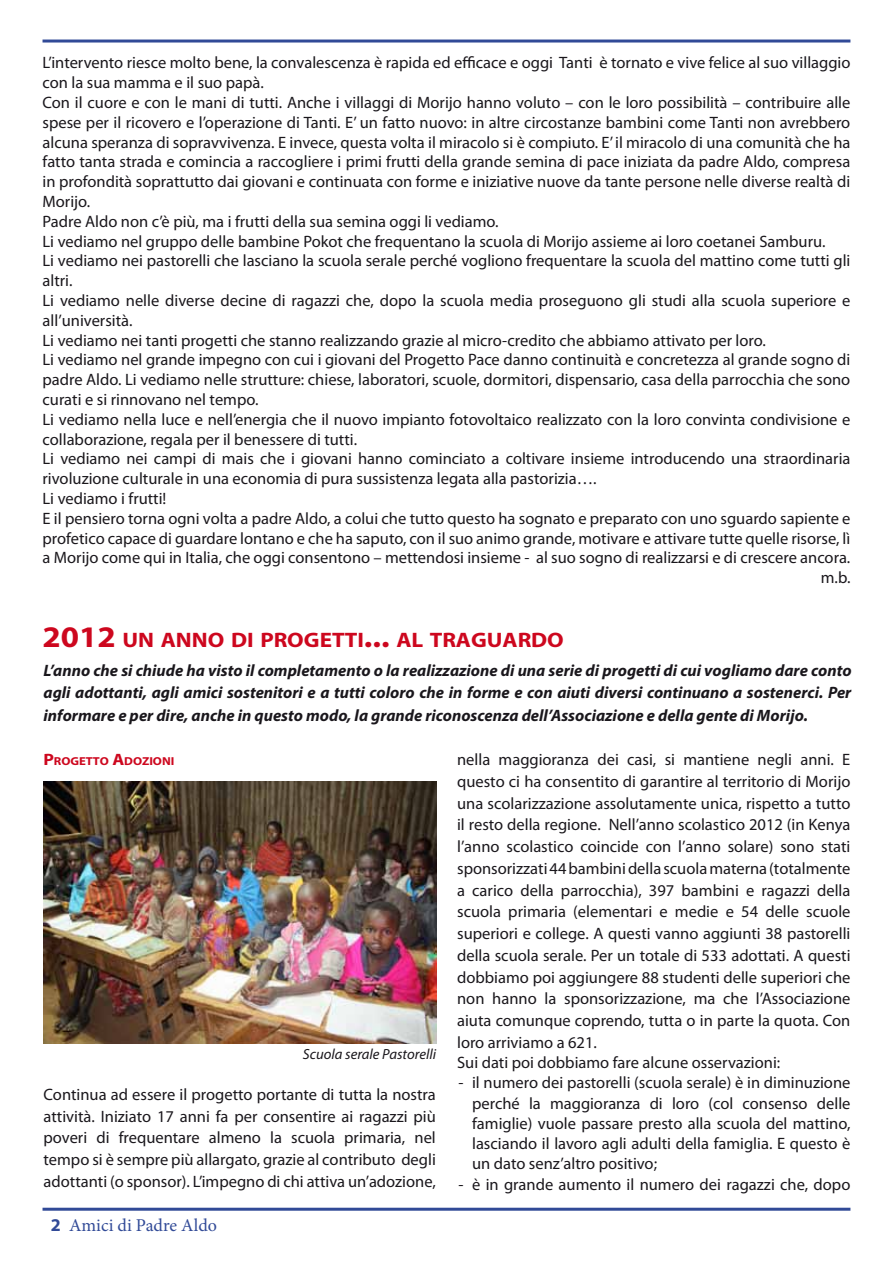
<style>
.page{position:relative;width:893px;height:1263px;background:#fff}
.page>*{position:absolute;margin:0;border:0;box-sizing:border-box;transform-origin:0 0}
.t1{font:700 21px "Myriad Pro";color:#cd071e;scale:1.1 1}
.t2{font:18px "Minion Pro";color:#314a97}
.t3{font:16.5px/21.8px "Myriad Pro";color:#1a171c;text-align:justify}
.t4{font:italic 700 16.5px/22.5px "Myriad Pro";color:#1a171c;text-align:justify}
.t5{font:italic 14.7px "Myriad Pro";color:#1a171c}
.t6{font:700 11.55px "Myriad Pro";color:#cd071e;scale:1.1 1}
.s1{font-size:30px}
.s2{font-size:16.5px}
.s3{font-family:"Myriad Pro";font-weight:700}
</style>
<div class="page">
<hr style="left:43px;top:40px;width:807px;height:3px;background:#314a97">
<hr style="left:43px;top:1208px;width:807px;height:3px;background:#314a97">
<img style="left:44px;top:782px;width:392px;height:261px">
<p class="t3" style="left:43px;top:52px;width:809px">L’intervento riesce molto bene, la convalescenza è rapida ed efficace e oggi Tanti è tornato e vive felice al suo villaggio</p>
<p class="t3" style="left:43px;top:72px;width:223px">con la sua mamma e il suo papà.</p>
<p class="t3" style="left:43px;top:91px;width:809px">Con il cuore e con le mani di tutti. Anche i villaggi di Morijo hanno voluto – con le loro possibilità – contribuire alle</p>
<p class="t3" style="left:43px;top:111px;width:809px">spese per il ricovero e l’operazione di Tanti. E’ un fatto nuovo: in altre circostanze bambini come Tanti non avrebbero</p>
<p class="t3" style="left:43px;top:131px;width:809px">alcuna speranza di sopravvivenza. E invece, questa volta il miracolo si è compiuto. E’ il miracolo di una comunità che ha</p>
<p class="t3" style="left:43px;top:151px;width:809px">fatto tanta strada e comincia a raccogliere i primi frutti della grande semina di pace iniziata da padre Aldo, compresa</p>
<p class="t3" style="left:43px;top:171px;width:809px">in profondità soprattutto dai giovani e continuata con forme e iniziative nuove da tante persone nelle diverse realtà di</p>
<p class="t3" style="left:43px;top:190px;width:49px">Morijo.</p>
<p class="t3" style="left:43px;top:210px;width:458px">Padre Aldo non c’è più, ma i frutti della sua semina oggi li vediamo.</p>
<p class="t3" style="left:43px;top:230px;width:784px">Li vediamo nel gruppo delle bambine Pokot che frequentano la scuola di Morijo assieme ai loro coetanei Samburu.</p>
<p class="t3" style="left:43px;top:250px;width:809px">Li vediamo nei pastorelli che lasciano la scuola serale perché vogliono frequentare la scuola del mattino come tutti gli</p>
<p class="t3" style="left:43px;top:270px;width:32px">altri.</p>
<p class="t3" style="left:43px;top:289px;width:809px">Li vediamo nelle diverse decine di ragazzi che, dopo la scuola media proseguono gli studi alla scuola superiore e</p>
<p class="t3" style="left:43px;top:309px;width:92px">all’università.</p>
<p class="t3" style="left:43px;top:329px;width:725px">Li vediamo nei tanti progetti che stanno realizzando grazie al micro-credito che abbiamo attivato per loro.</p>
<p class="t3" style="left:43px;top:349px;width:809px">Li vediamo nel grande impegno con cui i giovani del Progetto Pace danno continuità e concretezza al grande sogno di</p>
<p class="t3" style="left:43px;top:369px;width:809px">padre Aldo. Li vediamo nelle strutture: chiese, laboratori, scuole, dormitori, dispensario, casa della parrocchia che sono</p>
<p class="t3" style="left:43px;top:388px;width:217px">curati e si rinnovano nel tempo.</p>
<p class="t3" style="left:43px;top:408px;width:809px">Li vediamo nella luce e nell’energia che il nuovo impianto fotovoltaico realizzato con la loro convinta condivisione e</p>
<p class="t3" style="left:43px;top:428px;width:316px">collaborazione, regala per il benessere di tutti.</p>
<p class="t3" style="left:43px;top:448px;width:809px">Li vediamo nei campi di mais che i giovani hanno cominciato a coltivare insieme introducendo una straordinaria</p>
<p class="t3" style="left:43px;top:468px;width:556px">rivoluzione culturale in una economia di pura sussistenza legata alla pastorizia….</p>
<p class="t3" style="left:43px;top:487px;width:125px">Li vediamo i frutti!</p>
<p class="t3" style="left:43px;top:507px;width:809px">E il pensiero torna ogni volta a padre Aldo, a colui che tutto questo ha sognato e preparato con uno sguardo sapiente e</p>
<p class="t3" style="left:43px;top:527px;width:809px">profetico capace di guardare lontano e che ha saputo, con il suo animo grande, motivare e attivare tutte quelle risorse, lì</p>
<p class="t3" style="left:43px;top:547px;width:809px">a Morijo come qui in Italia, che oggi consentono – mettendosi insieme - al suo sogno di realizzarsi e di crescere ancora.</p>
<p class="t3" style="left:821px;top:567px;width:31px">m.b.</p>
<p class="t1" style="left:43px;top:627px;width:475px"><span class="s1">2012</span> UN ANNO DI PROGETTI<span class="s1">...</span> AL TRAGUARDO</p>
<p class="t4" style="left:44px;top:658px;width:809px">L’anno che si chiude ha visto il completamento o la realizzazione di una serie di progetti di cui vogliamo dare conto agli adottanti, agli amici sostenitori e a tutti coloro che in forme e con aiuti diversi continuano a sostenerci. Per informare e per dire, anche in questo modo, la grande riconoscenza dell’Associazione e della gente di Morijo.</p>
<p class="t6" style="left:44px;top:754px;width:120px"><span class="s2">P</span>ROGETTO <span class="s2">A</span>DOZIONI</p>
<p class="t5" style="left:303px;top:1045px;width:135px">Scuola serale Pastorelli</p>
<p class="t3" style="left:44px;top:1083px;width:394px">Continua ad essere il progetto portante di tutta la nostra attività. Iniziato 17 anni fa per consentire ai ragazzi più poveri di frequentare almeno la scuola primaria, nel tempo si è sempre più allargato, grazie al contributo degli adottanti (o sponsor). L’impegno di chi attiva un’adozione,</p>
<p class="t2" style="left:51px;top:1213px;width:168px"><span class="s3">2</span> Amici di Padre Aldo</p>
<p class="t3" style="left:457px;top:748px;width:395px">nella maggioranza dei casi, si mantiene negli anni. E questo ci ha consentito di garantire al territorio di Morijo una scolarizzazione assolutamente unica, rispetto a tutto il resto della regione. Nell’anno scolastico 2012 (in Kenya l’anno scolastico coincide con l’anno solare) sono stati sponsorizzati 44 bambini della scuola materna (totalmente a carico della parrocchia), 397 bambini e ragazzi della scuola primaria (elementari e medie e 54 delle scuole superiori e college. A questi vanno aggiunti 38 pastorelli della scuola serale. Per un totale di 533 adottati. A questi dobbiamo poi aggiungere 88 studenti delle superiori che non hanno la sponsorizzazione, ma che l’Associazione aiuta comunque coprendo, tutta o in parte la quota. Con loro arriviamo a 621.</p>
<p class="t3" style="left:457px;top:1051px;width:325px">Sui dati poi dobbiamo fare alcune osservazioni:</p>
<p class="t3" style="left:472px;top:1072px;width:380px;line-height:20.2px;text-indent:-13px">- il numero dei pastorelli (scuola serale) è in diminuzione perché la maggioranza di loro (col consenso delle famiglie) vuole passare presto alla scuola del mattino, lasciando il lavoro agli adulti della famiglia. E questo è un dato senz’altro positivo;</p>
<p class="t3" style="left:459px;top:1173px;width:393px">- è in grande aumento il numero dei ragazzi che, dopo</p>
</div>
